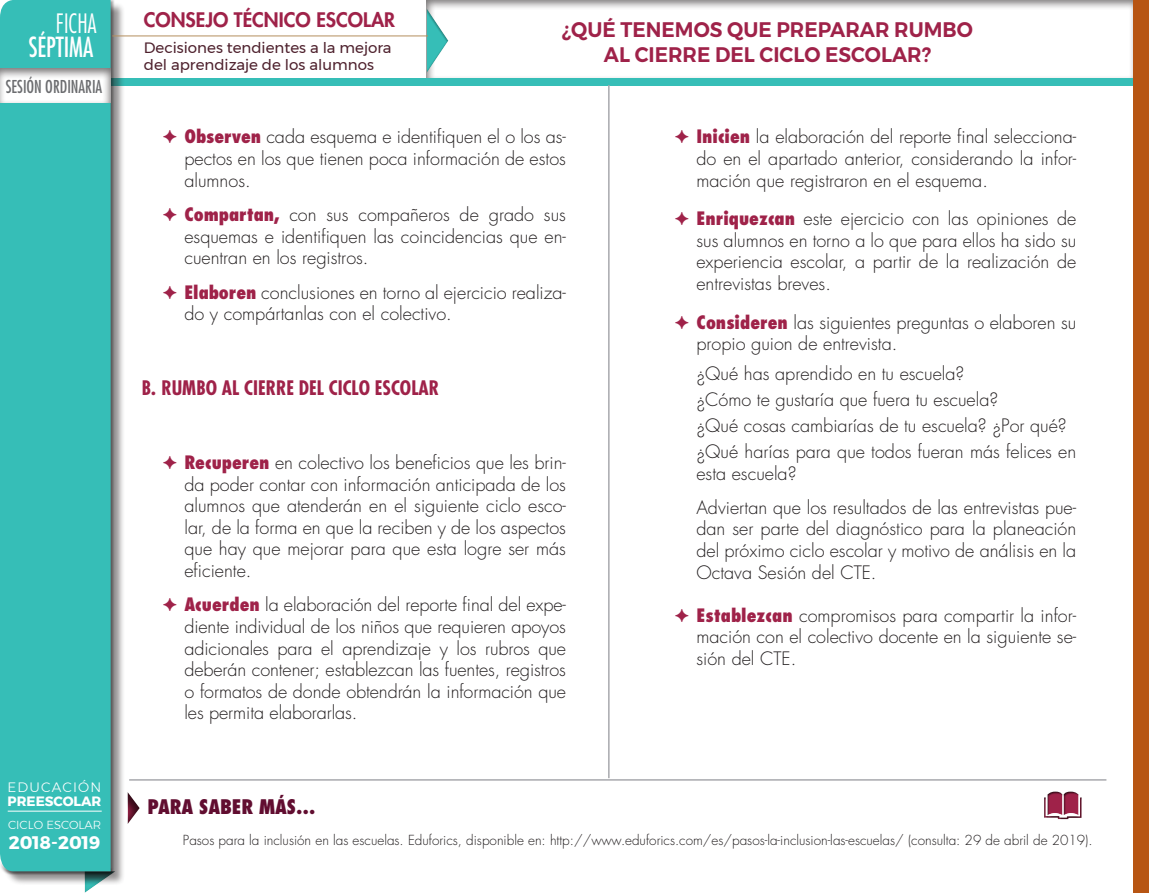
<style>
.page{position:relative;width:1149px;height:893px;background:#fff}
.page>*{position:absolute;margin:0;border:0;box-sizing:border-box;transform-origin:0 0}
.t1{font:condensed 27px "Futura Std";color:#fff;scale:.92 1}
.t2{font:300 condensed 25.95px "Futura Std";color:#fff;scale:.92 1}
.t3{font:600 21px/25.2px "Montserrat";color:#9f2249;text-align:center;scale:.95 1}
.t4{font:800 condensed 19.65px "Futura Std";color:#610d30}
.t5{font:700 condensed 19.5px "Futura Std";color:#9f2249}
.t6{font:800 19.5px "Futura Std";color:#9f2249}
.t7{font:700 18.15px "Montserrat";color:#fff}
.t8{font:300 18px/21.6px "Futura Std";color:#231f20;text-align:justify}
.t9{font:condensed 17.25px "Futura Std";color:#6c6d70;scale:.94 1}
.t10{font:15px/16.5px "Montserrat";color:#4e212d}
.t11{font:300 13.65px "Montserrat";letter-spacing:.085em;color:#fff}
.t12{font:300 13.5px "Futura Std";color:#231f20}
.t13{font:700 13.5px "Montserrat";color:#fff}
.t14{font:300 11.7px "Montserrat";color:#fff}
.s1{font-family:"Arial Unicode MS";font-weight:400;color:#9f2249}
.s2{font-weight:800;font-stretch:condensed;color:#9f2249}
</style>
<div class="page">
<div style="left:426px;top:0;width:709px;height:79px;background:#231f20;opacity:.6"></div>
<div style="left:111px;top:78px;width:1021px;height:8px;background:#36beb7"></div>
<div style="left:82px;top:869px;width:34px;height:24px;background:#231f20;opacity:.75"></div>
<div style="left:2px;top:2px;width:123px;height:883px;background:#231f20;opacity:.49"></div>
<div style="left:0;top:0;width:115px;height:875px;background:#231f20;opacity:.51"></div>
<div style="left:0;top:0;width:111px;height:871px;background:#36beb7"></div>
<div style="left:0;top:67px;width:111px;height:37px;background:#231f20;opacity:.6"></div>
<div style="left:1133px;top:0;width:15px;height:893px;background:#b75513"></div>
<hr style="left:608px;top:85px;width:1px;height:693px;background:#a8a9ad">
<div style="left:426px;top:8px;width:24px;height:68px;background:#231f20;opacity:.3"></div>
<hr style="left:112px;top:36px;width:316px;height:1px;background:#b48e5d">
<hr style="left:8px;top:811px;width:94px;height:1px;background:#fff">
<hr style="left:129px;top:779px;width:977px;height:2px;background:#a8a9ad">
<div style="left:1041px;top:791px;width:41px;height:30px;background:#231f20;opacity:.75"></div>
<div style="left:126px;top:791px;width:15px;height:35px;background:#231f20;opacity:.75"></div>
<h2 class="t2" style="left:56px;top:8px;width:45px">FICHA</h2>
<h1 class="t1" style="left:29px;top:31px;width:72px">SÉPTIMA</h1>
<p class="t9" style="left:6px;top:76px;width:104px">SESIÓN ORDINARIA</p>
<p class="t11" style="left:8px;top:777px;width:95px">EDUCACIÓN</p>
<p class="t13" style="left:8px;top:790px;width:95px">PREESCOLAR</p>
<p class="t14" style="left:8px;top:815px;width:95px">CICLO ESCOLAR</p>
<p class="t7" style="left:9px;top:828px;width:93px">2018-2019</p>
<p class="t6" style="left:144px;top:8px;width:253px">CONSEJO TÉCNICO ESCOLAR</p>
<p class="t10" style="left:144px;top:40px;width:249px">Decisiones tendientes a la mejora del aprendizaje de los alumnos</p>
<p class="t3" style="left:562px;top:17px;width:433px">¿QUÉ TENEMOS QUE PREPARAR RUMBO<br>AL CIERRE DEL CICLO ESCOLAR?</p>
<p class="t8" style="left:184px;top:127px;width:383px;text-indent:-22px"><span class="s1">✦</span> <span class="s2">Observen</span> cada esquema e identifiquen el o los as&shy;pectos en los que tienen poca información de estos alumnos.</p>
<p class="t8" style="left:184px;top:204px;width:383px;text-indent:-22px"><span class="s1">✦</span> <span class="s2">Compartan,</span> con sus compañeros de grado sus esquemas e identifiquen las coincidencias que en&shy;cuentran en los registros.</p>
<p class="t8" style="left:184px;top:282px;width:383px;text-indent:-22px"><span class="s1">✦</span> <span class="s2">Elaboren</span> conclusiones en torno al ejercicio realiza&shy;do y compártanlas con el colectivo.</p>
<p class="t5" style="left:142px;top:376px;width:299px">B. RUMBO AL CIERRE DEL CICLO ESCOLAR</p>
<p class="t8" style="left:184px;top:452px;width:383px;text-indent:-22px"><span class="s1">✦</span> <span class="s2">Recuperen</span> en colectivo los beneficios que les brin&shy;da poder contar con información anticipada de los alumnos que atenderán en el siguiente ciclo esco&shy;lar, de la forma en que la reciben y de los aspectos que hay que mejorar para que esta logre ser más eficiente.</p>
<p class="t8" style="left:184px;top:594px;width:383px;text-indent:-22px"><span class="s1">✦</span> <span class="s2">Acuerden</span> la elaboración del reporte final del expe&shy;diente individual de los niños que requieren apoyos adicionales para el aprendizaje y los rubros que deberán contener; establezcan las fuentes, registros o formatos de donde obtendrán la información que les permita elaborarlas.</p>
<p class="t4" style="left:147px;top:795px;width:169px">PARA SABER MÁS…</p>
<p class="t8" style="left:696px;top:127px;width:381px;text-indent:-22px"><span class="s1">✦</span> <span class="s2">Inicien</span> la elaboración del reporte final selecciona&shy;do en el apartado anterior, considerando la infor&shy;mación que registraron en el esquema.</p>
<p class="t8" style="left:696px;top:208px;width:381px;text-indent:-22px"><span class="s1">✦</span> <span class="s2">Enriquezcan</span> este ejercicio con las opiniones de sus alumnos en torno a lo que para ellos ha sido su experiencia escolar, a partir de la realización de entrevistas breves.</p>
<p class="t8" style="left:696px;top:312px;width:381px;text-indent:-22px"><span class="s1">✦</span> <span class="s2">Consideren</span> las siguientes preguntas o elaboren su propio guion de entrevista.</p>
<p class="t8" style="left:696px;top:361px;width:381px;line-height:25.8px;text-align:left">¿Qué has aprendido en tu escuela?<br>¿Cómo te gustaría que fuera tu escuela?<br>¿Qué cosas cambiarías de tu escuela? ¿Por qué? ¿Qué harías para que todos fueran más felices en</p>
<p class="t8" style="left:696px;top:456px;width:381px;line-height:34.3px">esta escuela?<br>Adviertan que los resultados de las entrevistas pue-</p>
<p class="t8" style="left:696px;top:519px;width:381px">dan ser parte del diagnóstico para la planeación del próximo ciclo escolar y motivo de análisis en la Octava Sesión del CTE.</p>
<p class="t8" style="left:696px;top:605px;width:381px;text-indent:-22px"><span class="s1">✦</span> <span class="s2">Establezcan</span> compromisos para compartir la infor&shy;mación con el colectivo docente en la siguiente se&shy;sión del CTE.</p>
<p class="t12" style="left:183px;top:832px;width:910px">Pasos para la inclusión en las escuelas. Eduforics, disponible en: http://www.eduforics.com/es/pasos-la-inclusion-las-escuelas/ (consulta: 29 de abril de 2019).</p>
</div>
